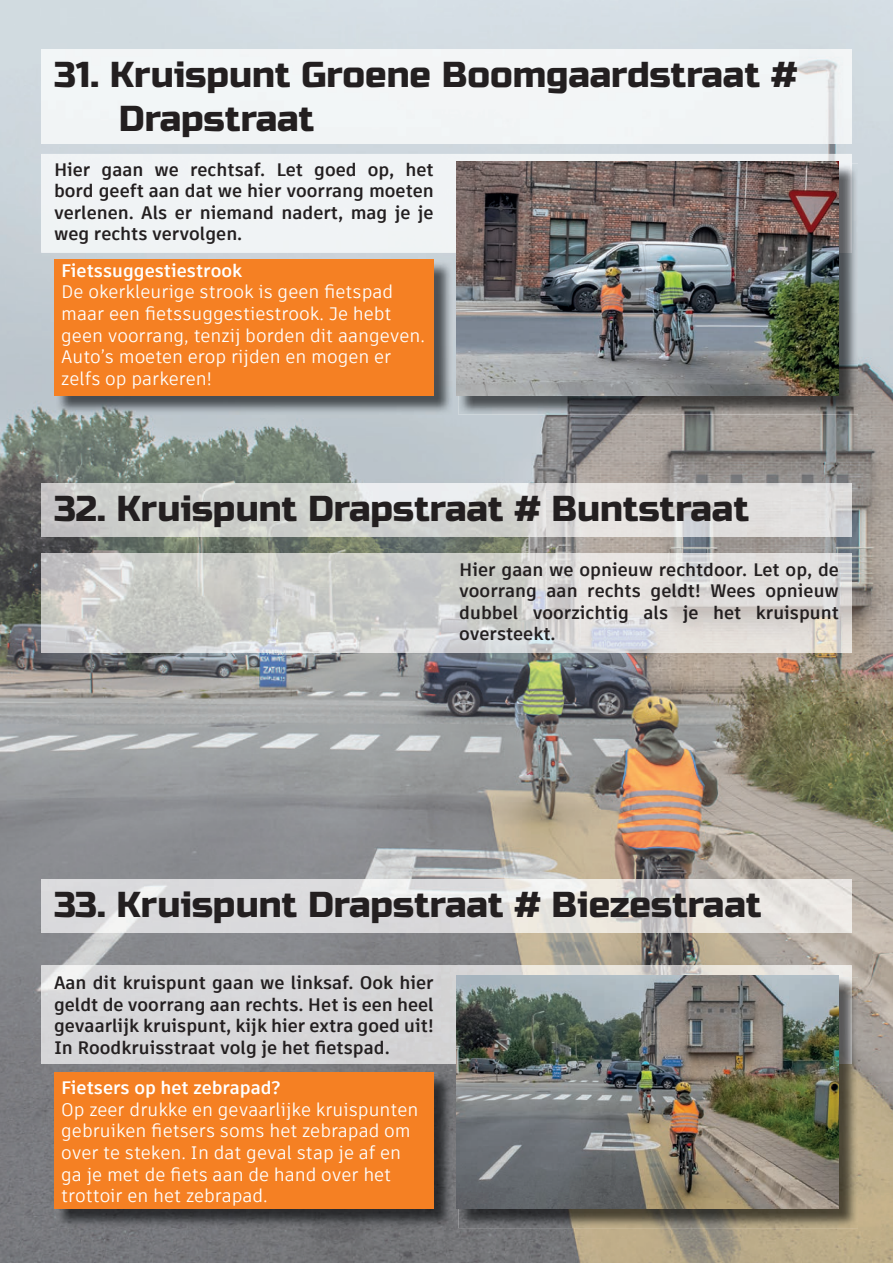
<style>
.page{position:relative;width:893px;height:1263px;background:#fff}
.page>*{position:absolute;margin:0;border:0;box-sizing:border-box;transform-origin:0 0}
.t1{font:36px/43.2px "Russo One";color:#231f20}
.t2{font:700 18px/21.6px "Artifakt Element";color:#231f20;text-align:justify}
.t3{font:18px/21.6px "Artifakt Element";color:#fff}
.t4{font:700 18px "Artifakt Element";color:#fff}
</style>
<div class="page">
<img style="left:0;top:0;width:893px;height:1263px">
<div style="left:41px;top:49px;width:811px;height:95px;background:#f2f5f6"></div>
<div style="left:41px;top:154px;width:811px;height:99px;background:#f0f3f5"></div>
<img style="left:458px;top:164px;width:400px;height:251px">
<img style="left:839px;top:164px;width:13px;height:89px">
<img style="left:456px;top:162px;width:383px;height:233px">
<img style="left:41px;top:483px;width:811px;height:54px">
<img style="left:41px;top:554px;width:811px;height:98px">
<img style="left:56px;top:261px;width:397px;height:153px">
<div style="left:54px;top:259px;width:380px;height:136px;background:#f58023"></div>
<img style="left:41px;top:879px;width:811px;height:54px">
<img style="left:41px;top:965px;width:811px;height:99px">
<img style="left:458px;top:977px;width:400px;height:251px">
<img style="left:839px;top:977px;width:13px;height:87px">
<img style="left:456px;top:975px;width:383px;height:234px">
<img style="left:56px;top:1074px;width:397px;height:154px">
<div style="left:54px;top:1072px;width:380px;height:137px;background:#f58023"></div>
<h1 class="t1" style="left:119px;top:54px;width:680px;text-indent:-65px">31. Kruispunt Groene Boomgaardstraat #<br>Drapstraat</h1>
<p class="t2" style="left:54px;top:159px;width:381px">Hier gaan we rechtsaf. Let goed op, het bord geeft aan dat we hier voorrang moeten verlenen. Als er niemand nadert, mag je je weg rechts vervolgen.</p>
<p class="t4" style="left:61px;top:258px;width:182px">Fietssuggestiestrook</p>
<p class="t3" style="left:61px;top:281px;width:365px">De okerkleurige strook is geen fietspad maar een fietssuggestiestrook. Je hebt geen voorrang, tenzij borden dit aangeven.<br>Auto’s moeten erop rijden en mogen er zelfs op parkeren!</p>
<h1 class="t1" style="left:54px;top:488px;width:697px">32. Kruispunt Drapstraat # Buntstraat</h1>
<p class="t2" style="left:459px;top:558px;width:381px">Hier gaan we opnieuw rechtdoor. Let op, de voorrang aan rechts geldt! Wees opnieuw dubbel voorzichtig als je het kruispunt oversteekt.</p>
<h1 class="t1" style="left:54px;top:884px;width:709px">33. Kruispunt Drapstraat # Biezestraat</h1>
<p class="t2" style="left:54px;top:972px;width:381px">Aan dit kruispunt gaan we linksaf. Ook hier geldt de voorrang aan rechts. Het is een heel gevaarlijk kruispunt, kijk hier extra goed uit!<br>In Roodkruisstraat volg je het fietspad.</p>
<p class="t4" style="left:61px;top:1075px;width:221px">Fietsers op het zebrapad?</p>
<p class="t3" style="left:61px;top:1099px;width:359px">Op zeer drukke en gevaarlijke kruispunten gebruiken fietsers soms het zebrapad om over te steken. In dat geval stap je af en ga je met de fiets aan de hand over het trottoir en het zebrapad.</p>
</div>
